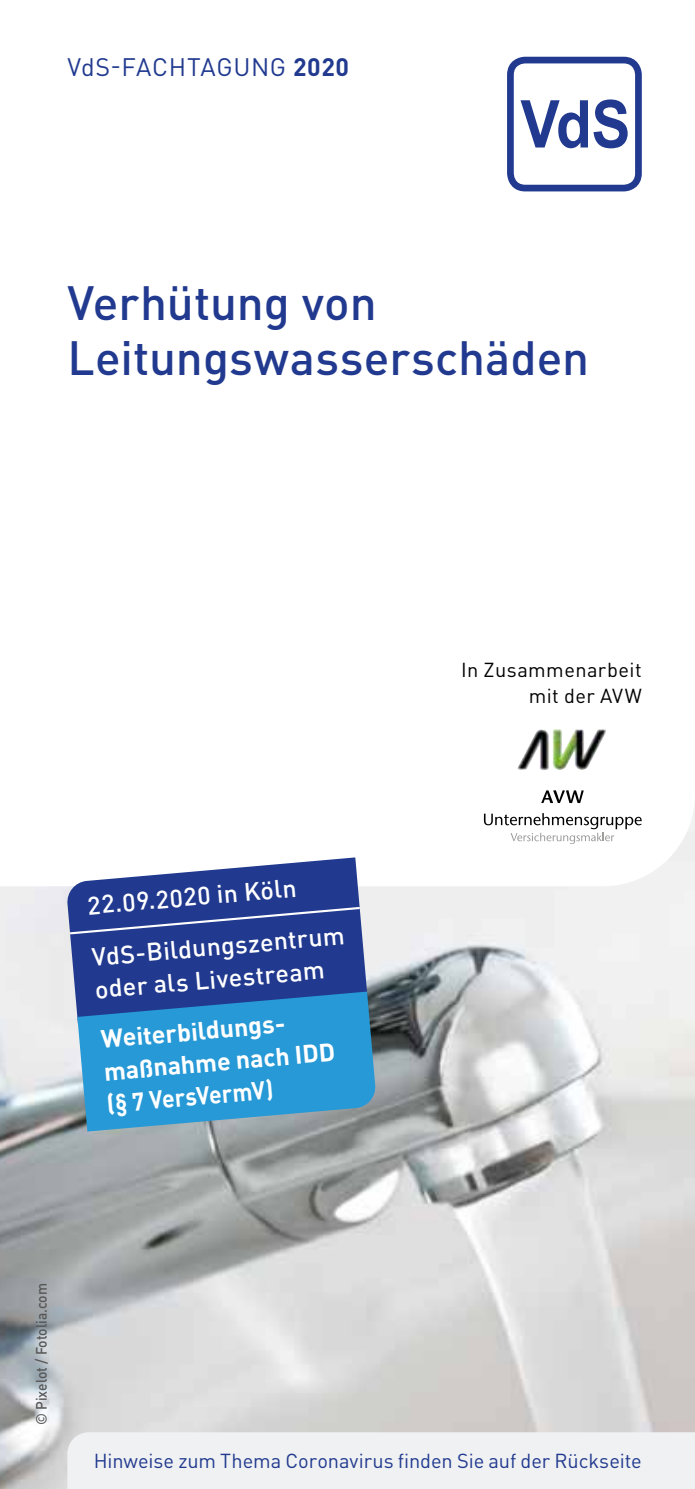
<style>
.page{position:relative;width:695px;height:1489px;background:#fff}
.page>*{position:absolute;margin:0;border:0;box-sizing:border-box;transform-origin:0 0}
.t1{font:500 47.5px/55px "DIN Pro";color:#213a8f}
.t2{font:500 25px/32.5px "DIN Pro";color:#fff}
.t3{font:700 25px/32.5px "DIN Pro";color:#fff}
.t4{font:25px "DIN Pro";letter-spacing:.025em;color:#213a8f}
.t5{font:20px "DIN Pro";letter-spacing:-.005em;color:#213a8f}
.t6{font:20px/26.2px "DIN Pro";letter-spacing:.02em;color:#000;text-align:right}
.t7{font:500 15px "DIN Pro";color:#575756;scale:.92 1}
.s1{font-weight:700}
</style>
<div class="page">
<img style="left:0;top:886px;width:694px;height:602px">
<svg style="left:507px;top:57px;width:134px;height:134px"></svg>
<div style="left:67px;top:1431px;width:627px;height:57px;background:#f0f1f2"></div>
<svg style="left:484px;top:813px;width:157px;height:31px"></svg>
<svg style="left:541px;top:790px;width:42px;height:13px"></svg>
<img style="left:517px;top:729px;width:89px;height:41px">
<svg style="left:66px;top:857px;width:301px;height:166px;background:#465aa1"></svg>
<svg style="left:68px;top:905px;width:294px;height:30px;background:#314997"></svg>
<svg style="left:77px;top:991px;width:299px;height:140px;background:#3190c8"></svg>
<p class="t4" style="left:67px;top:47px;width:283px">VdS-FACHTAGUNG <span class="s1">2020</span></p>
<h1 class="t1" style="left:67px;top:270px;width:523px">Verhütung von<br>Leitungswasserschäden</h1>
<p class="t6" style="left:461px;top:655px;width:182px">In Zusammenarbeit mit der AVW</p>
<p class="t2" style="left:86px;top:886px;width:211px;rotate:-5deg">22.09.2020 in Köln</p>
<p class="t2" style="left:90px;top:938px;width:255px;rotate:-5deg">VdS-Bildungszentrum oder als Livestream</p>
<p class="t3" style="left:99px;top:1020px;width:233px;rotate:-5deg">Weiterbildungs&shy;maßnahme nach IDD (§ 7 VersVermV)</p>
<p class="t7" style="left:29px;top:1424px;width:156px;rotate:-90deg">© Pixelot / Fotolia.com</p>
<p class="t5" style="left:94px;top:1445px;width:549px">Hinweise zum Thema Coronavirus finden Sie auf der Rückseite</p>
</div>
